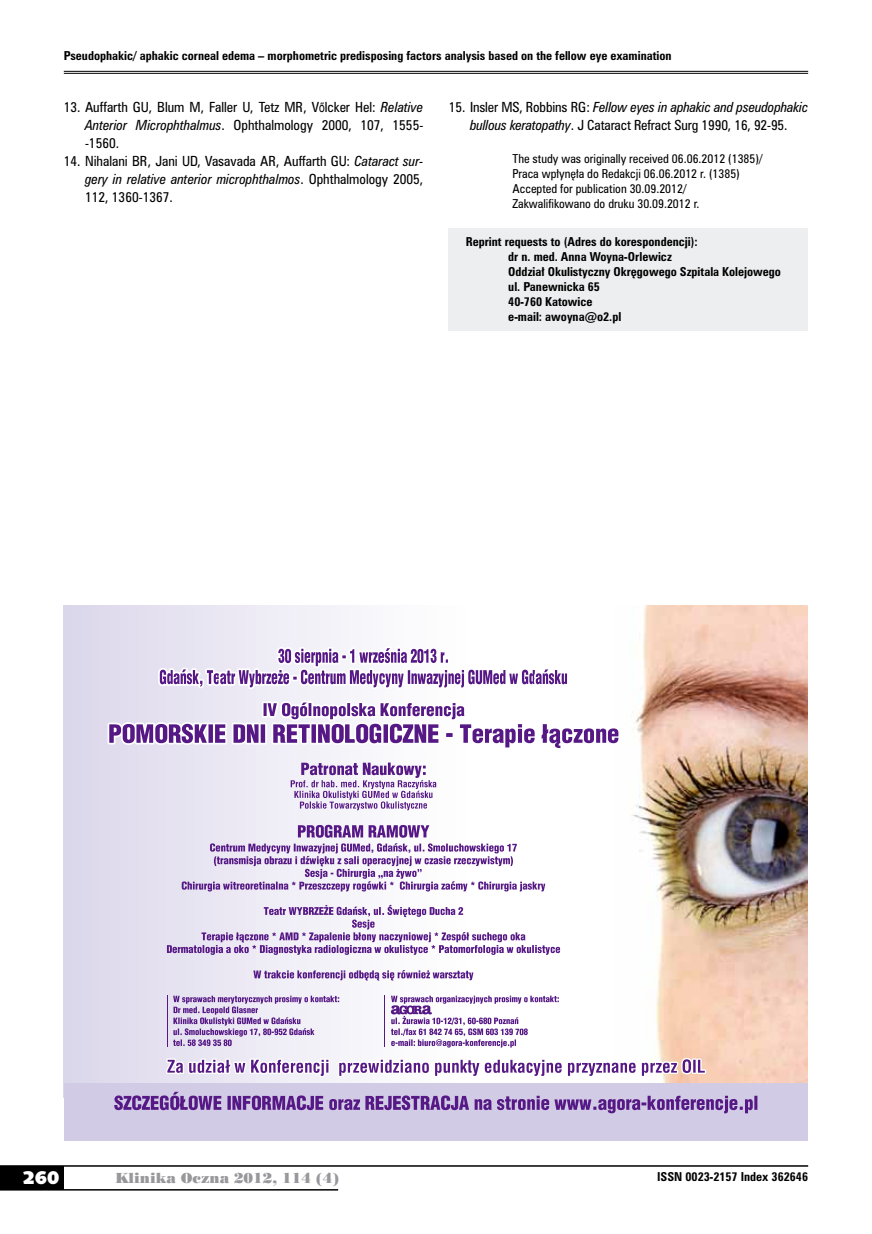
<style>
.page{position:relative;width:872px;height:1234px;background:#fff}
.page>*{position:absolute;margin:0;border:0;box-sizing:border-box;transform-origin:0 0}
.t1{font:18px "Humanst 531 U Blk PL";color:#fff}
.t2{font:13.5px "Poster Bodoni PL";color:#98989c}
.t3{font:12.75px/18px "Zurich Cn PL";color:#000;text-align:justify}
.t4{font:700 11.25px/15px "Zurich Cn PL";color:#000}
.t5{font:11.25px/15px "Zurich Cn PL";color:#000}
.s1{font-family:"Arial";font-size:13.2px}
.s2{font-style:italic}
</style>
<div class="page">
<div style="left:0;top:1165px;width:64px;height:24px;background:#000"></div>
<hr style="left:0;top:1164px;width:808px;height:2px;background:#000">
<hr style="left:0;top:1188px;width:338px;height:2px;background:#000">
<hr style="left:64px;top:71px;width:744px;height:1px;background:#000">
<hr style="left:64px;top:73px;width:744px;height:1px;background:#000">
<div style="left:449px;top:229px;width:359px;height:102px;background:#edeeef"></div>
<img style="left:632px;top:605px;width:175px;height:477px">
<div style="left:64px;top:1082px;width:743px;height:58px;background:#d1cbe5"></div>
<hr style="left:168px;top:994px;width:1px;height:52px;background:#561885">
<hr style="left:385px;top:994px;width:1px;height:52px;background:#561885">
<svg style="left:114px;top:995px;width:643px;height:118px"></svg>
<svg style="left:106px;top:618px;width:513px;height:362px"></svg>
<p class="t4" style="left:64px;top:48px;width:609px">Pseudophakic/ aphakic corneal edema – morphometric predisposing factors analysis based on the fellow eye examination</p>
<p class="t3" style="left:85px;top:97px;width:340px;text-indent:-21px">13. Auffarth GU, Blum M, Faller U, Tetz MR, V<span class="s1">ő</span>lcker Hel: <span class="s2">Relative Anterior Microphthalmus</span>. Ophthalmology 2000, 107, 1555- -1560.</p>
<p class="t3" style="left:85px;top:151px;width:340px;text-indent:-21px">14. Nihalani BR, Jani UD, Vasavada AR, Auffarth GU: <span class="s2">Cataract sur&shy;gery in relative anterior microphthalmos</span>. Ophthalmology 2005, 112, 1360-1367.</p>
<p class="t3" style="left:449px;top:97px;width:361px;text-align:center">15. Insler MS, Robbins RG: <span class="s2">Fellow eyes in aphakic and pseudophakic bullous keratopathy</span>. J Cataract Refract Surg 1990, 16, 92-95.</p>
<p class="t5" style="left:512px;top:151px;width:251px">The study was originally received 06.06.2012 (1385)/ Praca wpłynęła do Redakcji 06.06.2012 r. (1385)<br>Accepted for publication 30.09.2012/ Zakwalifikowano do druku 30.09.2012 r.</p>
<p class="t4" style="left:508px;top:234px;width:274px;text-indent:-43px">Reprint requests to (Adres do korespondencji):<br>dr n. med. Anna Woyna-Orlewicz<br>Oddział Okulistyczny Okręgowego Szpitala Kolejowego ul. Panewnicka 65<br>40-760 Katowice<br>e-mail: awoyna@o2.pl</p>
<h1 class="t1" style="left:23px;top:1165px;width:38px">260</h1>
<p class="t2" style="left:115px;top:1168px;width:225px">Klinika Oczna 2012, 114 (4)</p>
<p class="t4" style="left:657px;top:1168px;width:152px">ISSN 0023-2157 Index 362646</p>
</div>
